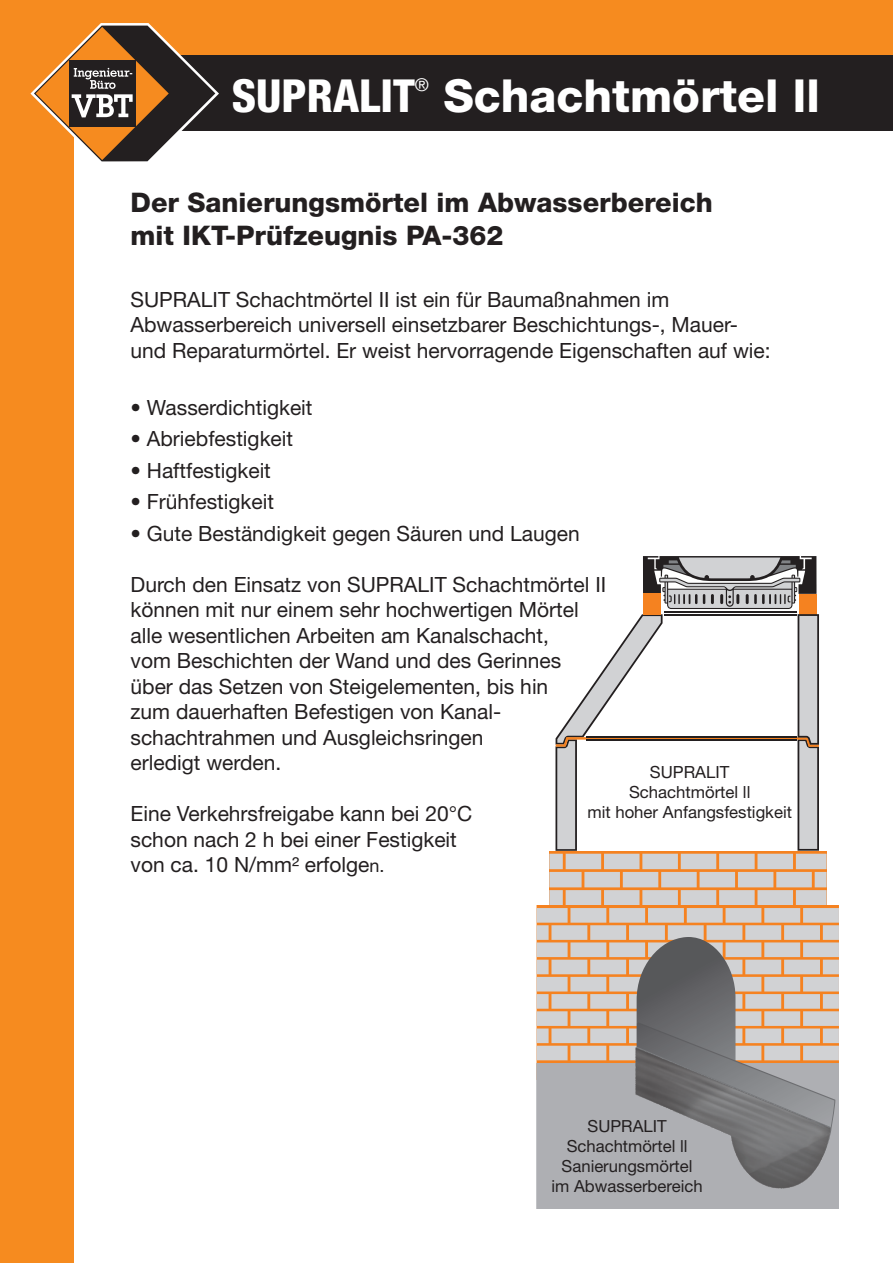
<style>
.page{position:relative;width:893px;height:1263px;background:#fff}
.page>*{position:absolute;margin:0;border:0;box-sizing:border-box;transform-origin:0 0}
.t1{font:800 45.6px "Helvetica Neue";color:#fff}
.t2{font:800 condensed 45.6px "Helvetica Neue";color:#fff}
.t3{font:800 27px/32.4px "Helvetica Neue";color:#231f20}
.t4{font:21px/25.5px "Helvetica Neue";color:#231f20}
.t5{font:17.7px "Helvetica Neue";color:#fff}
.t6{font:16.8px/20.1px "Helvetica Neue";color:#231f20;text-align:center}
.t7{font:16.65px/20px "Helvetica Neue";color:#231f20;text-align:center}
.s1{font-size:18px}
</style>
<div class="page">
<div style="left:0;top:53px;width:893px;height:78px;background:#231f20"></div>
<div style="left:0;top:0;width:893px;height:54px;background:#f68b1f"></div>
<div style="left:0;top:53px;width:74px;height:1210px;background:#f68b1f"></div>
<svg style="left:30px;top:23px;width:189px;height:139px"></svg>
<div style="left:536px;top:1063px;width:303px;height:146px;background:#aeafb3"></div>
<svg style="left:537px;top:908px;width:302px;height:152px;background:#d6c6b9"></svg>
<svg style="left:549px;top:556px;width:286px;height:633px"></svg>
<h1 class="t2" style="left:232px;top:67px;width:185px">SUPRALIT</h1>
<p class="t5" style="left:415px;top:74px;width:16px">®</p>
<h1 class="t1" style="left:443px;top:68px;width:378px">Schachtmörtel ll</h1>
<p class="t3" style="left:131px;top:186px;width:584px">Der Sanierungsmörtel im Abwasserbereich mit IKT-Prüfzeugnis PA-362</p>
<p class="t4" style="left:131px;top:286px;width:642px">SUPRALIT Schachtmörtel II ist ein für Baumaßnahmen im<br>Abwasserbereich universell einsetzbarer Beschichtungs-, Mauer&shy;und Reparaturmörtel. Er weist hervorragende Eigenschaften auf wie:</p>
<p class="t4" style="left:131px;top:394px;width:184px">• Wasserdichtigkeit</p>
<p class="t4" style="left:131px;top:426px;width:164px">• Abriebfestigkeit</p>
<p class="t4" style="left:131px;top:457px;width:142px">• Haftfestigkeit</p>
<p class="t4" style="left:131px;top:489px;width:145px">• Frühfestigkeit</p>
<p class="t4" style="left:131px;top:520px;width:451px">• Gute Beständigkeit gegen Säuren und Laugen</p>
<p class="t4" style="left:131px;top:571px;width:477px">Durch den Einsatz von SUPRALIT Schachtmörtel II können mit nur einem sehr hochwertigen Mörtel alle wesentlichen Arbeiten am Kanalschacht,<br>vom Beschichten der Wand und des Gerinnes über das Setzen von Steigelementen, bis hin<br>zum dauerhaften Befestigen von Kanal&shy;schachtrahmen und Ausgleichsringen<br>erledigt werden.</p>
<p class="t4" style="left:131px;top:801px;width:343px">Eine Verkehrsfreigabe kann bei 20°C schon nach 2 h bei einer Festigkeit von ca. 10 N/mm² erfolge<span class="s1">n.</span></p>
<p class="t6" style="left:587px;top:762px;width:206px">SUPRALIT<br>Schachtmörtel ll<br>mit hoher Anfangsfestigkeit</p>
<p class="t7" style="left:552px;top:1115px;width:152px">SUPRALIT<br>Schachtmörtel ll<br>Sanierungsmörtel im Abwasserbereich</p>
</div>
